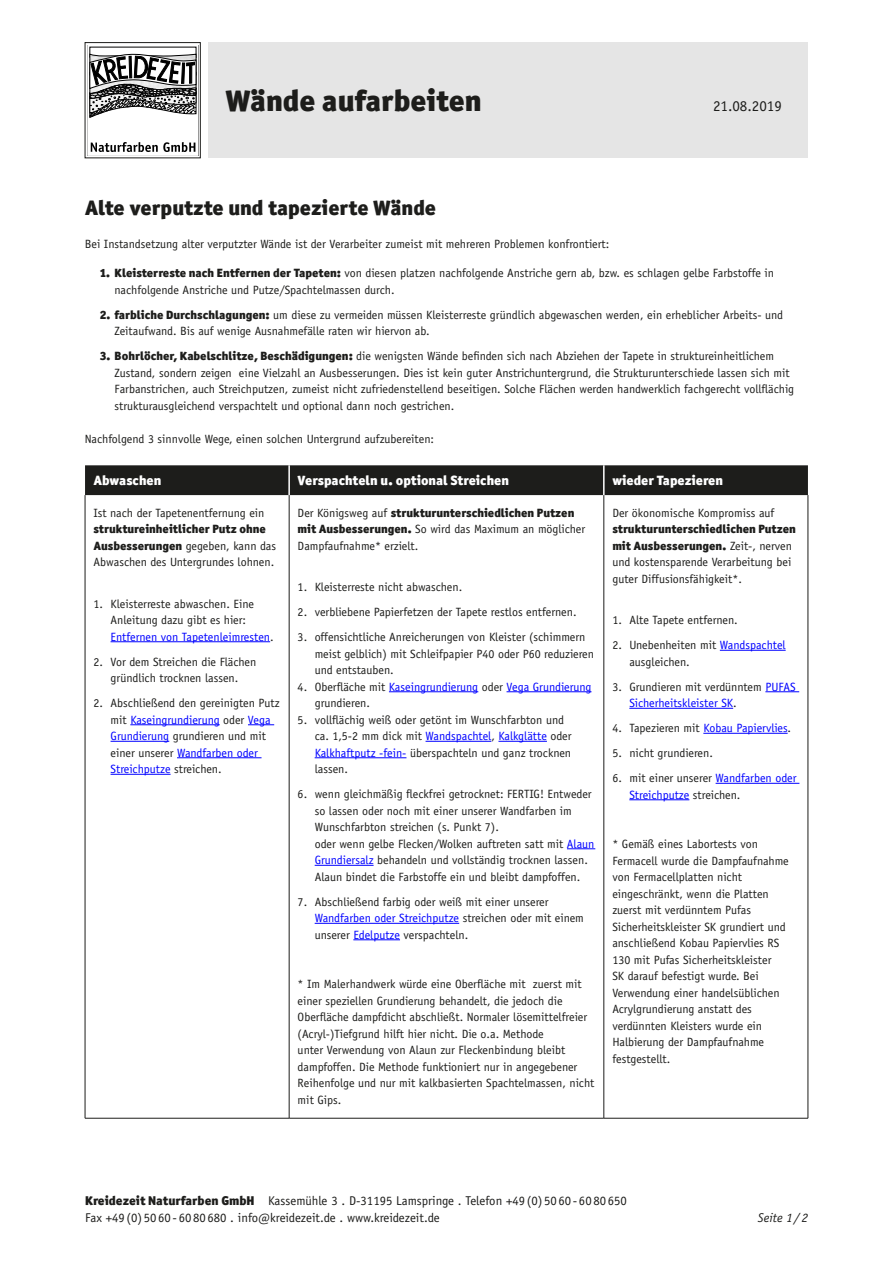
<style>
.page{position:relative;width:893px;height:1263px;background:#fff}
.page>*{position:absolute;margin:0;border:0;box-sizing:border-box;transform-origin:0 0}
.t1{font:900 30px "Officina San ITC";color:#1d1d1b}
.t2{font:900 21px "Officina San ITC";color:#1d1d1b}
.t3{font:15px "Officina Sans Std";color:#1d1d1b}
.t4{font:900 13.5px "Officina San ITC";color:#fff}
.t5{font:12.75px/17.2px "Officina Sans Std";color:#1d1d1b}
.t6{font:italic 12.75px "Officina Sans Std";color:#1d1d1b}
.t7{font:12px/16.5px "Officina Sans Std";color:#1d1d1b}
.t8{font:900 12px/16.5px "Officina San ITC";color:#1d1d1b}
.t9{font:12px/16.5px "Officina Sans Std";color:#00f}
.s1{font-family:"Officina San ITC";font-weight:900}
.s2{color:#00f}
.s3{font-family:"Officina Sans Std";font-weight:400}
.s4{color:#1d1d1b}
</style>
<div class="page">
<div style="left:208px;top:43px;width:600px;height:115px;background:#e5e5e5"></div>
<svg style="left:87px;top:45px;width:112px;height:111px"></svg>
<div style="left:85px;top:42px;width:116px;height:116px;border:1px solid #1d1d1b"></div>
<svg style="left:88px;top:46px;width:110px;height:109px"></svg>
<div style="left:85px;top:465px;width:723px;height:30px;background:#1d1d1b"></div>
<hr style="left:85px;top:495px;width:1px;height:623px;background:#1d1d1b">
<hr style="left:289px;top:495px;width:1px;height:623px;background:#1d1d1b">
<hr style="left:604px;top:495px;width:1px;height:623px;background:#1d1d1b">
<hr style="left:808px;top:495px;width:1px;height:623px;background:#1d1d1b">
<hr style="left:85px;top:1118px;width:204px;height:1px;background:#1d1d1b">
<hr style="left:289px;top:1118px;width:315px;height:1px;background:#1d1d1b">
<hr style="left:604px;top:1118px;width:204px;height:1px;background:#1d1d1b">
<hr style="left:288px;top:465px;width:2px;height:30px;background:#fff">
<hr style="left:603px;top:465px;width:2px;height:30px;background:#fff">
<hr style="left:111px;top:641px;width:159px;height:1px;background:#00f">
<hr style="left:130px;top:724px;width:90px;height:1px;background:#00f">
<svg style="left:248px;top:724px;width:26px;height:1px"></svg>
<hr style="left:111px;top:741px;width:58px;height:1px;background:#00f">
<hr style="left:177px;top:757px;width:85px;height:1px;background:#00f">
<hr style="left:111px;top:774px;width:60px;height:1px;background:#00f">
<hr style="left:389px;top:691px;width:89px;height:1px;background:#00f">
<hr style="left:507px;top:691px;width:84px;height:1px;background:#00f">
<hr style="left:426px;top:741px;width:65px;height:1px;background:#00f">
<hr style="left:498px;top:741px;width:49px;height:1px;background:#00f">
<hr style="left:315px;top:757px;width:91px;height:1px;background:#00f">
<svg style="left:567px;top:848px;width:28px;height:1px"></svg>
<hr style="left:315px;top:865px;width:59px;height:1px;background:#00f">
<hr style="left:315px;top:923px;width:144px;height:1px;background:#00f">
<hr style="left:353px;top:939px;width:47px;height:1px;background:#00f">
<hr style="left:720px;top:650px;width:66px;height:1px;background:#00f">
<hr style="left:765px;top:691px;width:34px;height:1px;background:#00f">
<hr style="left:629px;top:708px;width:104px;height:1px;background:#00f">
<hr style="left:703px;top:733px;width:85px;height:1px;background:#00f">
<hr style="left:716px;top:783px;width:83px;height:1px;background:#00f">
<hr style="left:629px;top:799px;width:60px;height:1px;background:#00f">
<h1 class="t1" style="left:225px;top:81px;width:258px">Wände aufarbeiten</h1>
<p class="t3" style="left:713px;top:97px;width:70px">21.08.2019</p>
<h2 class="t2" style="left:85px;top:194px;width:353px">Alte verputzte und tapezierte Wände</h2>
<p class="t7" style="left:85px;top:236px;width:526px">Bei Instandsetzung alter verputzter Wände ist der Verarbeiter zumeist mit mehreren Problemen konfrontiert:</p>
<p class="t7" style="left:115px;top:265px;width:661px;text-indent:-15px"><span class="s1">1. Kleisterreste nach Entfernen der Tapeten:</span> von diesen platzen nachfolgende Anstriche gern ab, bzw. es schlagen gelbe Farbstoffe in nachfolgende Anstriche und Putze/Spachtelmassen durch.</p>
<p class="t7" style="left:115px;top:306px;width:670px;text-indent:-15px"><span class="s1">2. farbliche Durchschlagungen:</span> um diese zu vermeiden müssen Kleisterreste gründlich abgewaschen werden, ein erheblicher Arbeits- und<br>Zeitaufwand. Bis auf wenige Ausnahmefälle raten wir hiervon ab.</p>
<p class="t7" style="left:115px;top:348px;width:681px;text-indent:-15px"><span class="s1">3. Bohrlöcher, Kabelschlitze, Beschädigungen:</span> die wenigsten Wände befinden sich nach Abziehen der Tapete in struktureinheitlichem Zustand, sondern zeigen eine Vielzahl an Ausbesserungen. Dies ist kein guter Anstrichuntergrund, die Strukturunterschiede lassen sich mit Farbanstrichen, auch Streichputzen, zumeist nicht zufriedenstellend beseitigen. Solche Flächen werden handwerklich fachgerecht vollflächig strukturausgleichend verspachtelt und optional dann noch gestrichen.</p>
<p class="t7" style="left:85px;top:430px;width:351px">Nachfolgend 3 sinnvolle Wege, einen solchen Untergrund aufzubereiten:</p>
<p class="t4" style="left:94px;top:472px;width:69px">Abwaschen</p>
<p class="t4" style="left:298px;top:472px;width:213px">Verspachteln u. optional Streichen</p>
<p class="t4" style="left:612px;top:472px;width:112px">wieder Tapezieren</p>
<p class="t7" style="left:94px;top:504px;width:172px">Ist nach der Tapetenentfernung ein</p>
<p class="t8" style="left:94px;top:520px;width:174px">struktureinheitlicher Putz ohne</p>
<p class="t7" style="left:94px;top:537px;width:184px"><span class="s1">Ausbesserungen</span> gegeben, kann das<br>Abwaschen des Untergrundes lohnen.</p>
<p class="t7" style="left:111px;top:595px;width:165px;text-indent:-17px">1. Kleisterreste abwaschen. Eine<br>Anleitung dazu gibt es hier:<br><span class="s2">Entfernen von Tapetenleimresten</span>.</p>
<p class="t7" style="left:94px;top:653px;width:164px;text-align:center">2. Vor dem Streichen die Flächen gründlich trocknen lassen.</p>
<p class="t7" style="left:111px;top:695px;width:171px;text-indent:-17px">2. Abschließend den gereinigten Putz mit <span class="s2">Kaseingrundierung</span> oder <span class="s2">Vega<br>Grundierung</span> grundieren und mit einer unserer <span class="s2">Wandfarben oder<br>Streichputze</span> streichen.</p>
<p class="t8" style="left:298px;top:504px;width:278px"><span class="s3">Der Königsweg auf</span> strukturunterschiedlichen Putzen</p>
<p class="t7" style="left:298px;top:521px;width:289px"><span class="s1">mit Ausbesserungen.</span> So wird das Maximum an möglicher<br>Dampfaufnahme* erzielt.</p>
<p class="t7" style="left:298px;top:579px;width:166px">1. Kleisterreste nicht abwaschen.</p>
<p class="t7" style="left:298px;top:604px;width:280px">2. verbliebene Papierfetzen der Tapete restlos entfernen.</p>
<p class="t7" style="left:315px;top:629px;width:281px;text-indent:-17px">3. offensichtliche Anreicherungen von Kleister (schimmern meist gelblich) mit Schleifpapier P40 oder P60 reduzieren und entstauben.</p>
<p class="t9" style="left:315px;top:678px;width:278px;text-indent:-17px"><span class="s4">4. Oberfläche mit</span> Kaseingrundierung <span class="s4">oder</span> Vega Grundierung <span class="s4">grundieren.</span></p>
<p class="t7" style="left:315px;top:711px;width:258px;text-indent:-17px">5. vollflächig weiß oder getönt im Wunschfarbton und ca. 1,5-2 mm dick mit <span class="s2">Wandspachtel</span>, <span class="s2">Kalkglätte</span> oder <span class="s2">Kalkhaftputz -fein-</span> überspachteln und ganz trocknen lassen.</p>
<p class="t7" style="left:315px;top:786px;width:281px;text-indent:-17px">6. wenn gleichmäßig fleckfrei getrocknet: FERTIG! Entweder so lassen oder noch mit einer unserer Wandfarben im Wunschfarbton streichen (s. Punkt 7).<br>oder wenn gelbe Flecken/Wolken auftreten satt mit <span class="s2">Alaun Grundiersalz</span> behandeln und vollständig trocknen lassen.<br>Alaun bindet die Farbstoffe ein und bleibt dampfoffen.</p>
<p class="t7" style="left:315px;top:893px;width:271px;text-indent:-17px">7. Abschließend farbig oder weiß mit einer unserer<br><span class="s2">Wandfarben oder Streichputze</span> streichen oder mit einem unserer <span class="s2">Edelputze</span> verspachteln.</p>
<p class="t7" style="left:298px;top:976px;width:298px">* Im Malerhandwerk würde eine Oberfläche mit zuerst mit einer speziellen Grundierung behandelt, die jedoch die Oberfläche dampfdicht abschließt. Normaler lösemittelfreier (Acryl-)Tiefgrund hilft hier nicht. Die o.a. Methode<br>unter Verwendung von Alaun zur Fleckenbindung bleibt dampfoffen. Die Methode funktioniert nur in angegebener Reihenfolge und nur mit kalkbasierten Spachtelmassen, nicht mit Gips.</p>
<p class="t7" style="left:612px;top:504px;width:164px">Der ökonomische Kompromiss auf</p>
<p class="t8" style="left:612px;top:520px;width:185px">strukturunterschiedlichen Putzen mit Ausbesserungen. <span class="s3">Zeit-, nerven</span></p>
<p class="t7" style="left:612px;top:554px;width:180px">und kostensparende Verarbeitung bei guter Diffusionsfähigkeit*.</p>
<p class="t7" style="left:612px;top:612px;width:127px">1. Alte Tapete entfernen.</p>
<p class="t7" style="left:629px;top:637px;width:158px;text-indent:-17px">2. Unebenheiten mit <span class="s2">Wandspachtel </span>ausgleichen.</p>
<p class="t7" style="left:629px;top:678px;width:168px;text-indent:-17px">3. Grundieren mit verdünntem <span class="s2">PUFAS<br>Sicherheitskleister SK</span>.</p>
<p class="t7" style="left:612px;top:720px;width:180px">4. Tapezieren mit <span class="s2">Kobau Papiervlies</span>.</p>
<p class="t7" style="left:612px;top:745px;width:102px">5. nicht grundieren.</p>
<p class="t7" style="left:629px;top:770px;width:169px;text-indent:-17px">6. mit einer unserer <span class="s2">Wandfarben oder<br>Streichputze</span> streichen.</p>
<p class="t7" style="left:612px;top:836px;width:178px">* Gemäß eines Labortests von<br>Fermacell wurde die Dampfaufnahme von Fermacellplatten nicht eingeschränkt, wenn die Platten zuerst mit verdünntem Pufas<br>Sicherheitskleister SK grundiert und anschließend Kobau Papiervlies RS<br>130 mit Pufas Sicherheitskleister<br>SK darauf befestigt wurde. Bei<br>Verwendung einer handelsüblichen<br>Acrylgrundierung anstatt des verdünnten Kleisters wurde ein<br>Halbierung der Dampfaufnahme festgestellt.</p>
<p class="t5" style="left:85px;top:1192px;width:543px"><span class="s1">Kreidezeit Naturfarben GmbH</span> Kassemühle 3 . D-31195 Lamspringe . Telefon +49(0) 5060- 6080650<br>Fax +49(0) 5060-6080 680 . info@kreidezeit.de . www.kreidezeit.de</p>
<p class="t6" style="left:758px;top:1210px;width:52px">Seite 1 /2</p>
</div>
